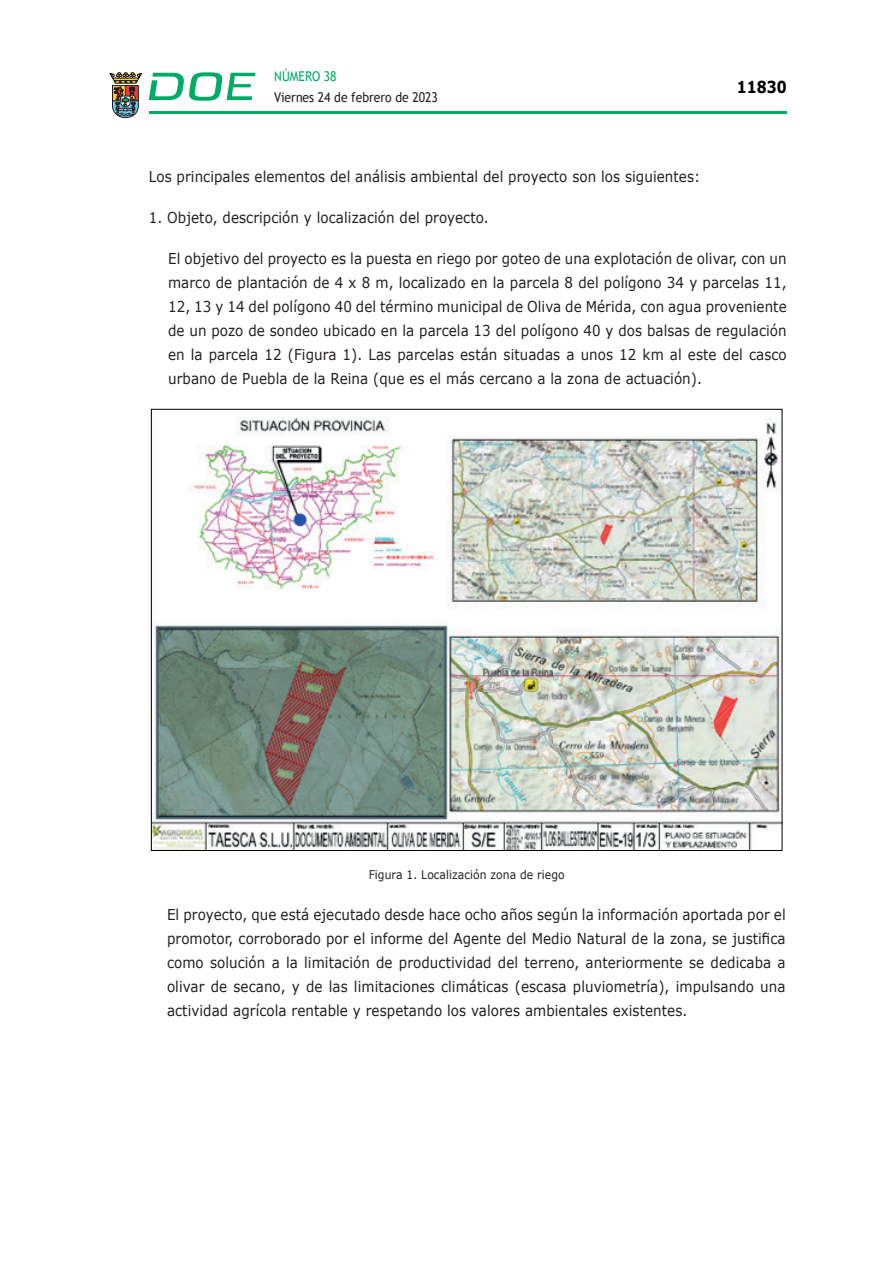
<style>
.page{position:relative;width:893px;height:1263px;background:#fff}
.page>*{position:absolute;margin:0;border:0;box-sizing:border-box;transform-origin:0 0}
.t1{font:700 16.5px "Verdana";color:#000;scale:.85 1}
.CUERPO_DE_TEXTO{font:15px/24px "Verdana";letter-spacing:.005em;color:#231f20;text-align:justify;scale:.9 1}
.t2{font:13.5px "Trebuchet MS";color:#231f20;scale:.9 1}
.t3{font:13.5px "Trebuchet MS";color:#00ab67;scale:.9 1}
.CUERPO_DE_TEXTO-2{font:12px "Verdana";letter-spacing:.005em;color:#231f20;scale:.9 1}
</style>
<div class="page">
<hr style="left:149px;top:111px;width:638px;height:3px;background:#00ab66">
<svg style="left:109px;top:72px;width:33px;height:46px"></svg>
<svg style="left:149px;top:72px;width:106px;height:29px"></svg>
<img style="left:153px;top:417px;width:627px;height:432px">
<p class="t3" style="left:274px;top:67px;width:71px">NÚMERO 38</p>
<p class="t2" style="left:274px;top:88px;width:183px">Viernes 24 de febrero de 2023</p>
<p class="t1" style="left:737px;top:75px;width:60px">11830</p>
<p class="CUERPO_DE_TEXTO" style="left:149px;top:164px;width:614px">Los principales elementos del análisis ambiental del proyecto son los siguientes:</p>
<p class="CUERPO_DE_TEXTO" style="left:149px;top:205px;width:379px">1. Objeto, descripción y localización del proyecto.</p>
<p class="CUERPO_DE_TEXTO" style="left:168px;top:246px;width:689px">El objetivo del proyecto es la puesta en riego por goteo de una explotación de olivar, con un marco de plantación de 4 x 8 m, localizado en la parcela 8 del polígono 34 y parcelas 11, 12, 13 y 14 del polígono 40 del término municipal de Oliva de Mérida, con agua proveniente de un pozo de sondeo ubicado en la parcela 13 del polígono 40 y dos balsas de regulación en la parcela 12 (Figura 1). Las parcelas están situadas a unos 12 km al este del casco urbano de Puebla de la Reina (que es el más cercano a la zona de actuación).</p>
<p class="CUERPO_DE_TEXTO-2" style="left:369px;top:866px;width:219px">Figura 1. Localización zona de riego</p>
<p class="CUERPO_DE_TEXTO" style="left:167px;top:902px;width:689px">El proyecto, que está ejecutado desde hace ocho años según la información aportada por el promotor, corroborado por el informe del Agente del Medio Natural de la zona, se justifica como solución a la limitación de productividad del terreno, anteriormente se dedicaba a olivar de secano, y de las limitaciones climáticas (escasa pluviometría), impulsando una actividad agrícola rentable y respetando los valores ambientales existentes.</p>
</div>
